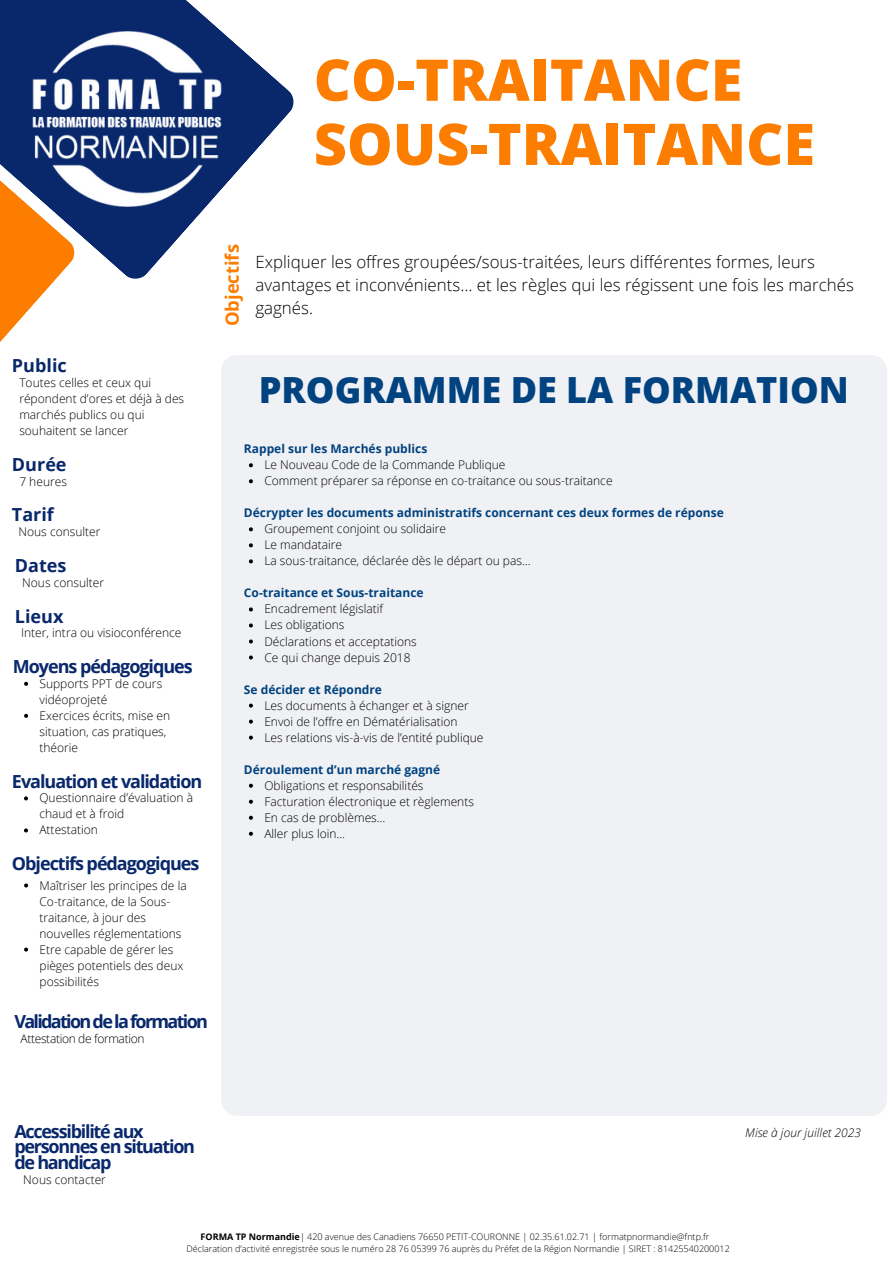
<style>
.page{position:relative;width:894px;height:1264px;background:#fff}
.page>*{position:absolute;margin:0;border:0;box-sizing:border-box;transform-origin:0 0}
.t1{font:800 57.45px "Open Sans";color:#fd7d00}
.t2{font:800 36px "Open Sans";color:#014380}
.t3{font:700 18.45px "Open Sans";color:#fd7d00}
.t4{font:700 18px/15.8px "Open Sans";letter-spacing:-.06em;color:#09286b}
.t5{font:700 18px "Open Sans";letter-spacing:-.095em;color:#09286b}
.t6{font:300 16.8px/23px "Open Sans";color:#000}
.t7{font:300 12px/16px "Open Sans";color:#000}
.t8{font:700 12px "Open Sans";color:#014380}
.t9{font:300 12px "Open Sans";letter-spacing:-.03em;color:#000}
.t10{font:italic 300 12px "Open Sans";color:#000}
.t11{font:300 9px "Open Sans";color:#000}
.s1{font-weight:700}
</style>
<div class="page">
<svg style="left:0;top:0;width:294px;height:279px"></svg>
<svg style="left:0;top:36px;width:76px;height:306px"></svg>
<img style="left:31px;top:31px;width:193px;height:176px">
<div style="left:221px;top:355px;width:665px;height:760px;background:#f0f1f4;border-radius:16px"></div>
<svg style="left:24px;top:681px;width:4px;height:4px"></svg>
<svg style="left:24px;top:713px;width:4px;height:5px"></svg>
<svg style="left:249px;top:463px;width:4px;height:4px"></svg>
<svg style="left:249px;top:479px;width:4px;height:4px"></svg>
<svg style="left:249px;top:527px;width:4px;height:4px"></svg>
<svg style="left:249px;top:543px;width:4px;height:4px"></svg>
<svg style="left:249px;top:559px;width:4px;height:4px"></svg>
<svg style="left:249px;top:607px;width:4px;height:4px"></svg>
<svg style="left:249px;top:623px;width:4px;height:4px"></svg>
<svg style="left:249px;top:639px;width:4px;height:4px"></svg>
<svg style="left:249px;top:655px;width:4px;height:4px"></svg>
<svg style="left:249px;top:703px;width:4px;height:4px"></svg>
<svg style="left:249px;top:719px;width:4px;height:4px"></svg>
<svg style="left:249px;top:735px;width:4px;height:4px"></svg>
<svg style="left:249px;top:783px;width:4px;height:4px"></svg>
<svg style="left:249px;top:799px;width:4px;height:4px"></svg>
<svg style="left:249px;top:815px;width:4px;height:4px"></svg>
<svg style="left:249px;top:831px;width:4px;height:4px"></svg>
<svg style="left:24px;top:796px;width:4px;height:4px"></svg>
<svg style="left:24px;top:828px;width:4px;height:4px"></svg>
<svg style="left:24px;top:883px;width:4px;height:4px"></svg>
<svg style="left:24px;top:947px;width:4px;height:4px"></svg>
<p class="t1" style="left:313px;top:39px;width:430px">CO-TRAITANCE</p>
<p class="t1" style="left:313px;top:104px;width:502px">SOUS-TRAITANCE</p>
<p class="t4" style="left:12px;top:357px;width:56px">Public</p>
<p class="t7" style="left:19px;top:374px;width:166px">Toutes celles et ceux qui répondent d’ores et déjà à des marchés publics ou qui souhaitent se lancer</p>
<p class="t4" style="left:12px;top:456px;width:56px">Durée</p>
<p class="t7" style="left:19px;top:473px;width:49px">7 heures</p>
<p class="t4" style="left:12px;top:506px;width:43px">Tarif</p>
<p class="t7" style="left:19px;top:523px;width:83px">Nous consulter</p>
<p class="t4" style="left:15px;top:557px;width:53px">Dates</p>
<p class="t7" style="left:22px;top:574px;width:83px">Nous consulter</p>
<p class="t4" style="left:15px;top:607px;width:50px">Lieux</p>
<p class="t7" style="left:21px;top:624px;width:162px">Inter, intra ou visioconférence</p>
<p class="t4" style="left:13px;top:658px;width:181px">Moyens pédagogiques</p>
<p class="t7" style="left:39px;top:675px;width:124px">Supports PPT de cours vidéoprojeté</p>
<p class="t7" style="left:39px;top:707px;width:132px">Exercices écrits, mise en situation, cas pratiques, théorie</p>
<p class="t4" style="left:12px;top:773px;width:192px">Evaluation et validation</p>
<p class="t7" style="left:39px;top:789px;width:155px">Questionnaire d’évaluation à chaud et à froid</p>
<p class="t7" style="left:39px;top:821px;width:60px">Attestation</p>
<p class="t4" style="left:12px;top:855px;width:189px">Objectifs pédagogiques</p>
<p class="t7" style="left:39px;top:876px;width:149px">Maîtriser les principes de la<br>Co-traitance, de la Sous&shy;traitance, à jour des nouvelles réglementations</p>
<p class="t7" style="left:39px;top:940px;width:145px">Etre capable de gérer les pièges potentiels des deux possibilités</p>
<p class="t5" style="left:14px;top:1009px;width:195px">Validation de la formation</p>
<p class="t9" style="left:21px;top:1030px;width:125px">Attestation de formation</p>
<p class="t3" style="left:219px;top:326px;width:84px;rotate:-90deg">Objectifs</p>
<p class="t6" style="left:255px;top:250px;width:600px">Expliquer les offres groupées/sous-traitées, leurs différentes formes, leurs avantages et inconvénients… et les règles qui les régissent une fois les marchés gagnés.</p>
<p class="t2" style="left:259px;top:364px;width:591px">PROGRAMME DE LA FORMATION</p>
<p class="t8" style="left:244px;top:440px;width:185px">Rappel sur les Marchés publics</p>
<p class="t7" style="left:264px;top:456px;width:242px">Le Nouveau Code de la Commande Publique</p>
<p class="t7" style="left:264px;top:472px;width:349px">Comment préparer sa réponse en co-traitance ou sous-traitance</p>
<p class="t7" style="left:264px;top:520px;width:183px">Groupement conjoint ou solidaire</p>
<p class="t7" style="left:264px;top:536px;width:79px">Le mandataire</p>
<p class="t7" style="left:264px;top:552px;width:268px">La sous-traitance, déclarée dès le départ ou pas…</p>
<p class="t7" style="left:264px;top:600px;width:120px">Encadrement législatif</p>
<p class="t7" style="left:264px;top:617px;width:82px">Les obligations</p>
<p class="t7" style="left:264px;top:633px;width:154px">Déclarations et acceptations</p>
<p class="t7" style="left:264px;top:649px;width:148px">Ce qui change depuis 2018</p>
<p class="t7" style="left:264px;top:697px;width:206px">Les documents à échanger et à signer</p>
<p class="t7" style="left:264px;top:713px;width:195px">Envoi de l’offre en Dématérialisation</p>
<p class="t7" style="left:264px;top:729px;width:221px">Les relations vis-à-vis de l’entité publique</p>
<p class="t7" style="left:264px;top:777px;width:161px">Obligations et responsabilités</p>
<p class="t7" style="left:264px;top:793px;width:211px">Facturation électronique et règlements</p>
<p class="t7" style="left:264px;top:809px;width:123px">En cas de problèmes…</p>
<p class="t7" style="left:264px;top:825px;width:82px">Aller plus loin…</p>
<p class="t8" style="left:244px;top:504px;width:481px">Décrypter les documents administratifs concernant ces deux formes de réponse</p>
<p class="t8" style="left:244px;top:584px;width:181px">Co-traitance et Sous-traitance</p>
<p class="t8" style="left:244px;top:680px;width:140px">Se décider et Répondre</p>
<p class="t8" style="left:244px;top:760px;width:198px">Déroulement d’un marché gagné</p>
<p class="t4" style="left:14px;top:1122px;width:131px">Accessibilité aux</p>
<p class="t4" style="left:14px;top:1138px;width:182px">personnes en situation de handicap</p>
<p class="t7" style="left:23px;top:1171px;width:84px">Nous contacter</p>
<p class="t10" style="left:745px;top:1124px;width:117px">Mise à jour juillet 2023</p>
<p class="t11" style="left:200px;top:1230px;width:510px"><span class="s1">FORMA TP Normandie</span>| 420 avenue des Canadiens 76650 PETIT-COURONNE | 02.35.61.02.71 | formatpnormandie@fntp.fr</p>
<p class="t11" style="left:186px;top:1242px;width:544px">Déclaration d’activité enregistrée sous le numéro 28 76 05399 76 auprès du Préfet de la Région Normandie | SIRET : 81425540200012</p>
</div>
